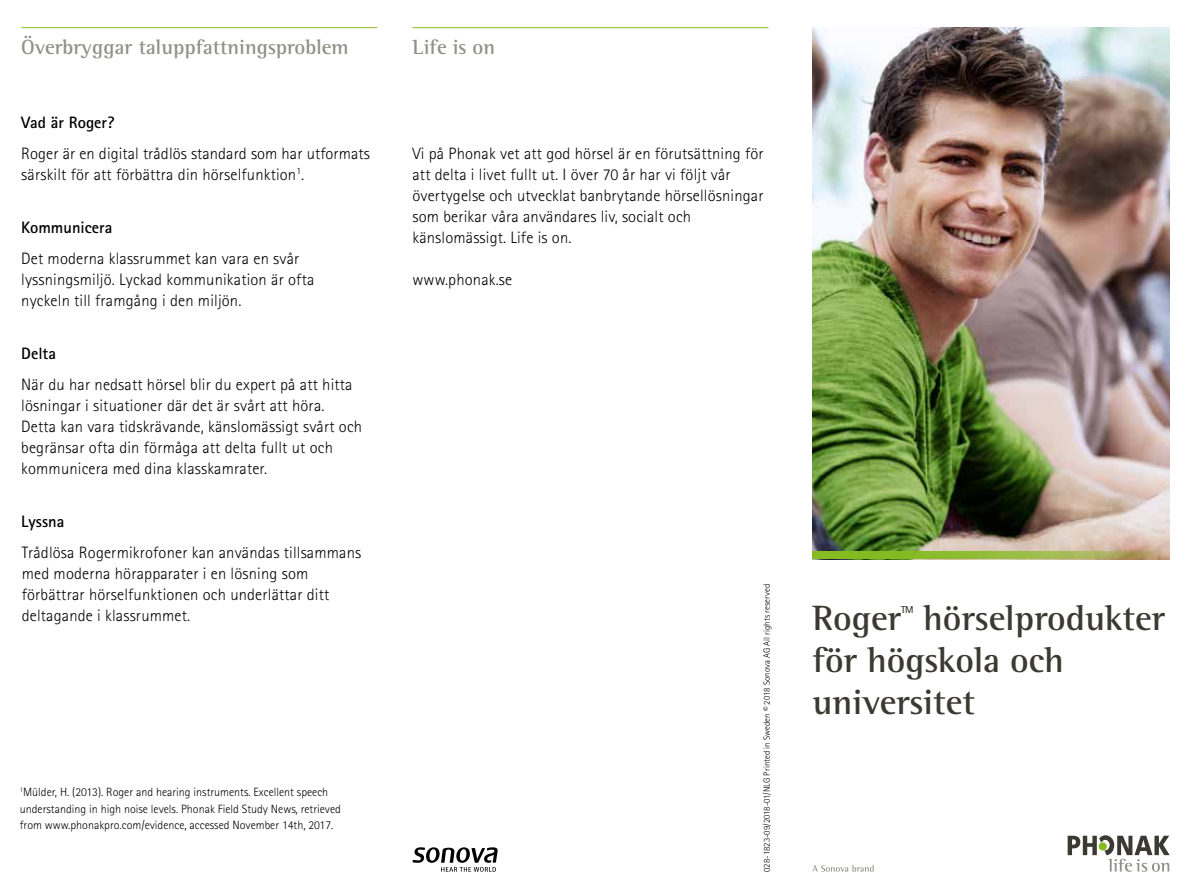
<style>
.page{position:relative;width:1191px;height:893px;background:#fff}
.page>*{position:absolute;margin:0;border:0;box-sizing:border-box;transform-origin:0 0}
.t1{font:700 36px/42px "Rotis Semi Serif Pro";color:#3a3932}
.t2{font:700 21px "Rotis Semi Serif Pro";color:#919189}
.t3{font:300 16.5px/21px "Rotis Sans Serif Pro";letter-spacing:.01em;color:#000}
.t4{font:700 16.5px "Rotis Sans Serif Pro";color:#000}
.t5{font:300 12px/16.5px "Rotis Sans Serif Pro";color:#000}
.t6{font:700 10.05px "Rotis Sans Serif Pro";color:#3a3932}
.t7{font:300 9px "Rotis Sans Serif Pro";color:#000}
</style>
<div class="page">
<svg style="left:1067px;top:835px;width:102px;height:37px"></svg>
<hr style="left:412px;top:27px;width:356px;height:1px;background:#85bc21">
<hr style="left:21px;top:27px;width:356px;height:1px;background:#85bc21">
<svg style="left:812px;top:865px;width:61px;height:7px"></svg>
<svg style="left:412px;top:847px;width:85px;height:25px"></svg>
<img style="left:812px;top:28px;width:357px;height:524px">
<svg style="left:812px;top:552px;width:357px;height:7px;background:#97b640"></svg>
<p class="t2" style="left:21px;top:34px;width:329px">Överbryggar taluppfattningsproblem</p>
<p class="t4" style="left:21px;top:112px;width:95px">Vad är Roger?</p>
<p class="t3" style="left:21px;top:143px;width:350px">Roger är en digital trådlös standard som har utformats särskilt för att förbättra din hörselfunktion<sup>1</sup>.</p>
<p class="t4" style="left:21px;top:217px;width:93px">Kommunicera</p>
<p class="t3" style="left:21px;top:248px;width:294px">Det moderna klassrummet kan vara en svår lyssningsmiljö. Lyckad kommunikation är ofta nyckeln till framgång i den miljön.</p>
<p class="t4" style="left:21px;top:343px;width:36px">Delta</p>
<p class="t3" style="left:21px;top:374px;width:342px">När du har nedsatt hörsel blir du expert på att hitta lösningar i situationer där det är svårt att höra.<br>Detta kan vara tidskrävande, känslomässigt svårt och begränsar ofta din förmåga att delta fullt ut och kommunicera med dina klasskamrater.</p>
<p class="t4" style="left:21px;top:511px;width:45px">Lyssna</p>
<p class="t3" style="left:22px;top:542px;width:341px">Trådlösa Rogermikrofoner kan användas tillsammans med moderna hörapparater i en lösning som förbättrar hörselfunktionen och underlättar ditt deltagande i klassrummet.</p>
<p class="t5" style="left:20px;top:784px;width:323px"><sup>1</sup>Mülder, H. (2013). Roger and hearing instruments. Excellent speech understanding in high noise levels. Phonak Field Study News, retrieved from www.phonakpro.com/evidence, accessed November 14th, 2017.</p>
<p class="t2" style="left:412px;top:34px;width:84px">Life is on</p>
<p class="t3" style="left:412px;top:143px;width:353px">Vi på Phonak vet att god hörsel är en förutsättning för att delta i livet fullt ut. I över 70 år har vi följt vår övertygelse och utvecklat banbrytande hörsellösningar som berikar våra användares liv, socialt och känslomässigt. Life is on.</p>
<p class="t3" style="left:412px;top:269px;width:101px">www.phonak.se</p>
<p class="t7" style="left:761px;top:872px;width:289px;rotate:-90deg">028-1823-09/2018-01/NLG Printed in Sweden © 2018 Sonova AG All rights reserved</p>
<h1 class="t1" style="left:812px;top:597px;width:354px;text-indent:111px">hörselprodukter för högskola och universitet</h1>
<h1 class="t1" style="left:812px;top:597px;width:90px">Roger</h1>
<p class="t6" style="left:901px;top:603px;width:14px">TM</p>
</div>
